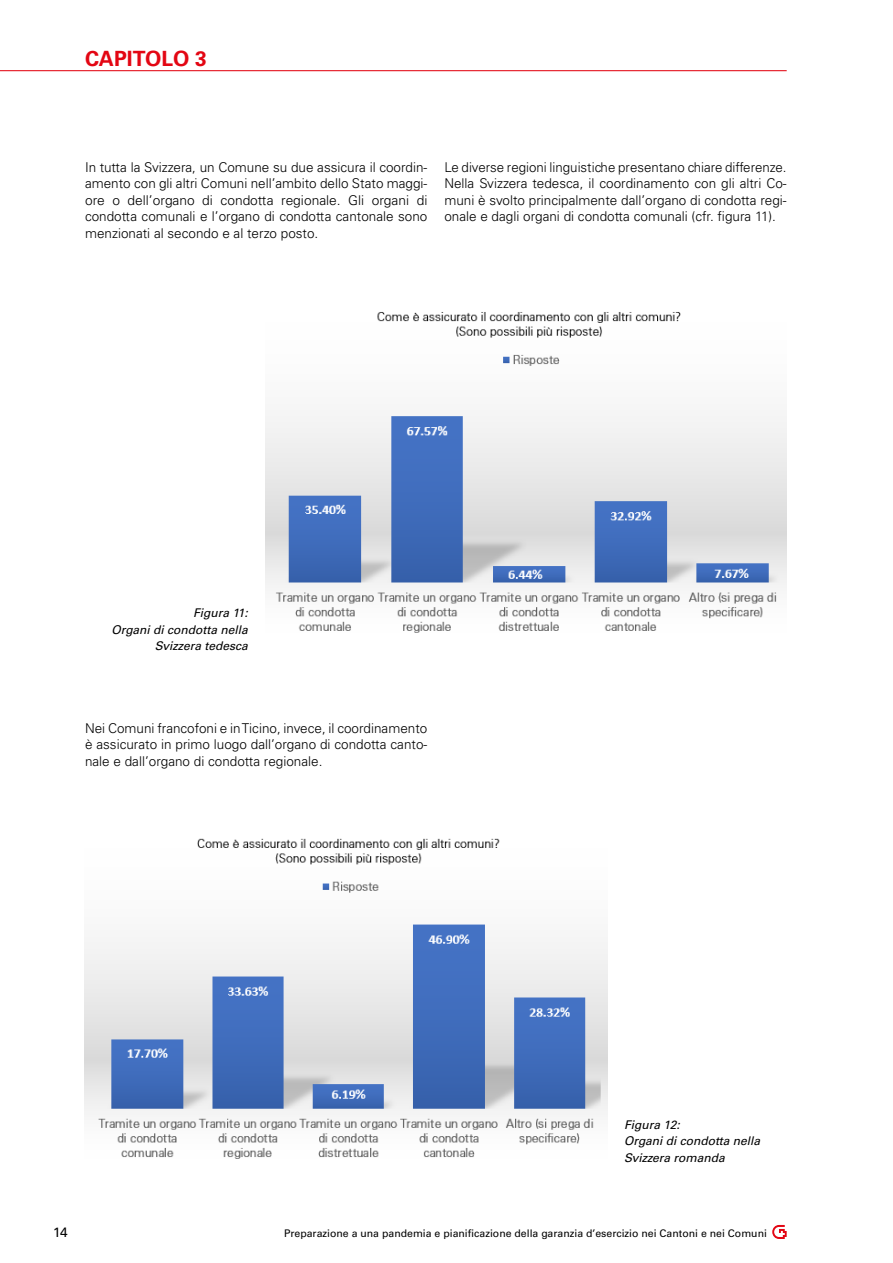
<style>
.page{position:relative;width:893px;height:1263px;background:#fff}
.page>*{position:absolute;margin:0;border:0;box-sizing:border-box;transform-origin:0 0}
.t1{font:700 21px "Univers LT Std";letter-spacing:-.005em;color:#e30613}
.t2{font:300 13.5px/16.5px "Univers LT Std";color:#000;text-align:justify}
.t3{font:13.5px "Univers LT Std";color:#000}
.t4{font:italic 12px/16.5px "Univers LT Std";color:#000}
.t5{font:10.5px "Univers LT Std";color:#000}
</style>
<div class="page">
<hr style="left:0;top:70px;width:787px;height:1px;background:#e30613">
<svg style="left:772px;top:1225px;width:15px;height:14px"></svg>
<img style="left:85px;top:838px;width:522px;height:321px">
<img style="left:265px;top:312px;width:522px;height:321px">
<h1 class="t1" style="left:85px;top:46px;width:123px">CAPITOLO 3</h1>
<p class="t2" style="left:85px;top:159px;width:344px">In tutta la Svizzera, un Comune su due assicura il coordin&shy;amento con gli altri Comuni nell’ambito dello Stato maggi&shy;ore o dell’organo di condotta regionale. Gli organi di condotta comunali e l’organo di condotta cantonale sono menzionati al secondo e al terzo posto.</p>
<p class="t2" style="left:444px;top:159px;width:344px">Le diverse regioni linguistiche presentano chiare differenze.<br>Nella Svizzera tedesca, il coordinamento con gli altri Co&shy;muni è svolto principalmente dall’organo di condotta regi&shy;onale e dagli organi di condotta comunali (cfr. figura 11).</p>
<p class="t4" style="left:112px;top:605px;width:138px;text-align:right">Figura 11:<br>Organi di condotta nella<br>Svizzera tedesca</p>
<p class="t2" style="left:85px;top:720px;width:344px">Nei Comuni francofoni e in Ticino, invece, il coordinamento è assicurato in primo luogo dall’organo di condotta canto&shy;nale e dall’organo di condotta regionale.</p>
<p class="t4" style="left:624px;top:1116px;width:138px">Figura 12:<br>Organi di condotta nella<br>Svizzera romanda</p>
<p class="t3" style="left:53px;top:1225px;width:16px">14</p>
<p class="t5" style="left:284px;top:1227px;width:484px">Preparazione a una pandemia e pianificazione della garanzia d’esercizio nei Cantoni e nei Comuni</p>
</div>
